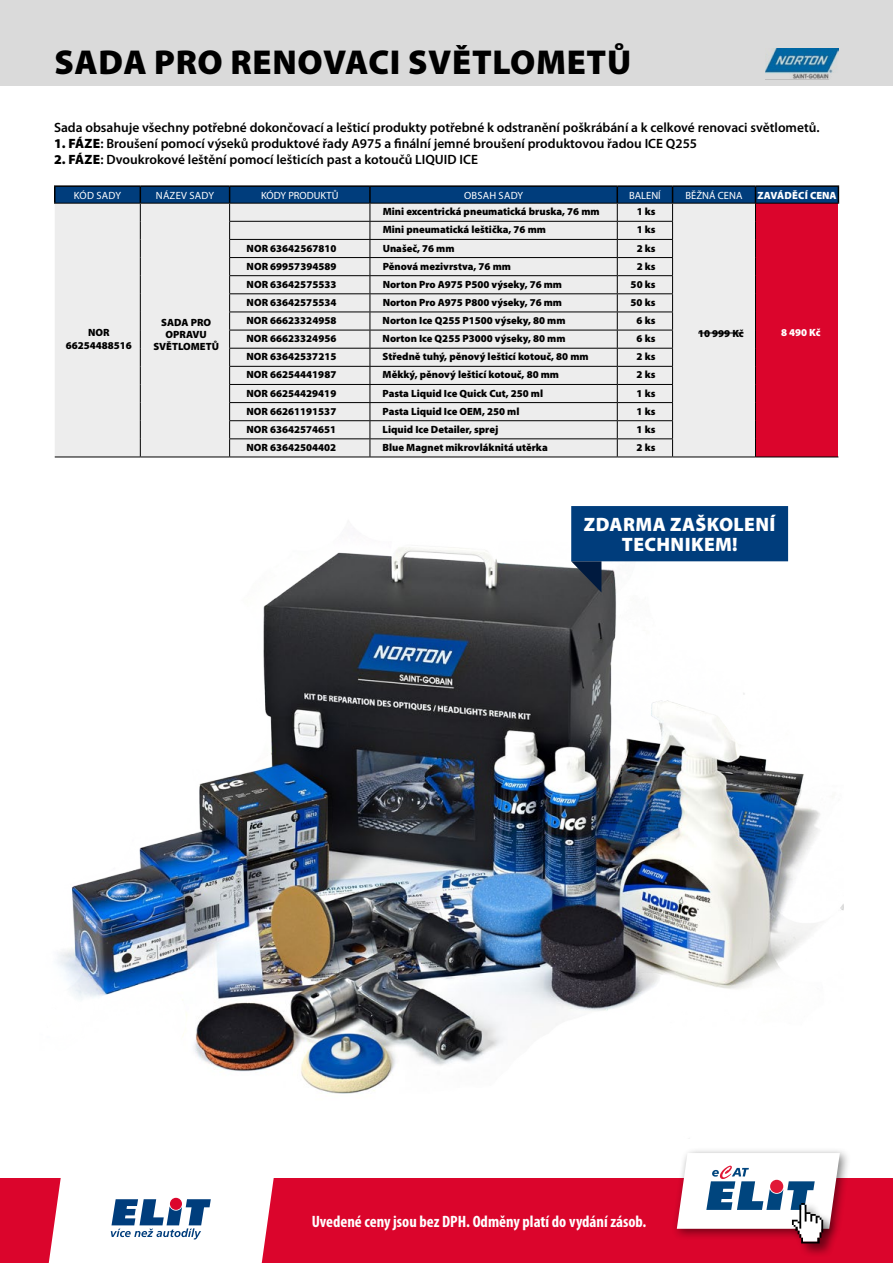
<style>
.page{position:relative;width:893px;height:1263px;background:#fff}
.page>*{position:absolute;margin:0;border:0;box-sizing:border-box;transform-origin:0 0}
.t1{font:900 34.65px "Myriad Pro";letter-spacing:.02em;color:#000}
.t2{font:900 19.5px/20.1px "Myriad Pro";color:#fff}
.t3{font:700 condensed 16.5px "Myriad Pro";color:#fff}
.t4{font:600 13.5px "Myriad Pro";color:#000}
.t5{font:900 10.5px/12.6px "Myriad Pro";color:#000}
.t6{font:10.5px "Myriad Pro";letter-spacing:.02em;color:#fff}
.t7{font:900 10.5px "Myriad Pro";letter-spacing:.02em;color:#fff}
.s1{font-weight:900}
</style>
<div class="page">
<div style="left:0;top:0;width:893px;height:85px;background:#dadada"></div>
<img style="left:766px;top:49px;width:73px;height:30px">
<hr style="left:54px;top:185px;width:86px;height:2px;background:#000">
<hr style="left:140px;top:185px;width:90px;height:2px;background:#000">
<hr style="left:230px;top:185px;width:140px;height:2px;background:#000">
<hr style="left:370px;top:185px;width:247px;height:2px;background:#000">
<hr style="left:617px;top:185px;width:56px;height:2px;background:#000">
<hr style="left:673px;top:185px;width:82px;height:2px;background:#000">
<hr style="left:755px;top:185px;width:84px;height:2px;background:#000">
<hr style="left:55px;top:457px;width:85px;height:1px;background:#000">
<hr style="left:140px;top:457px;width:90px;height:1px;background:#000">
<hr style="left:673px;top:457px;width:82px;height:1px;background:#000">
<hr style="left:755px;top:457px;width:83px;height:1px;background:#000">
<svg style="left:54px;top:186px;width:785px;height:271px;background:#d3c1c9"></svg>
<hr style="left:230px;top:457px;width:140px;height:1px;background:#000">
<hr style="left:370px;top:457px;width:247px;height:1px;background:#000">
<hr style="left:617px;top:457px;width:56px;height:1px;background:#000">
<hr style="left:698px;top:333px;width:46px;height:1px;background:#000">
<img style="left:57px;top:506px;width:786px;height:588px">
<svg style="left:571px;top:506px;width:217px;height:86px"></svg>
<div style="left:0;top:1178px;width:893px;height:85px;background:#db052c"></div>
<svg style="left:49px;top:1178px;width:225px;height:85px;background:#e4dde5"></svg>
<div style="left:671px;top:1147px;width:180px;height:94px;background:#000;opacity:.5"></div>
<div style="left:790px;top:1201px;width:47px;height:57px;background:#000;opacity:.5"></div>
<svg style="left:677px;top:1153px;width:163px;height:90px"></svg>
<h1 class="t1" style="left:54px;top:43px;width:45px">SADA</h1>
<h1 class="t1" style="left:154px;top:43px;width:23px">PRO</h1>
<h1 class="t1" style="left:231px;top:43px;width:24px">RENO</h1>
<h1 class="t1" style="left:323px;top:43px;width:152px">VACI SVĚTLOMET</h1>
<h1 class="t1" style="left:607px;top:43px;width:26px">Ů</h1>
<p class="t4" style="left:54px;top:119px;width:767px">Sada obsahuje všechny potřebné dokončovací a lešticí produkty potřebné k odstranění poškrábání a k celkové renovaci světlometů.</p>
<p class="t4" style="left:54px;top:135px;width:645px"><span class="s1">1. fáze</span>: Broušení pomocí výseků produktové řady A975 a finální jemné broušení produktovou řadou ICE Q255</p>
<p class="t4" style="left:54px;top:151px;width:425px"><span class="s1">2. fáze</span>: Dvoukrokové leštění pomocí lešticích past a kotoučů LIQUID ICE</p>
<p class="t6" style="left:74px;top:189px;width:49px">KÓD SADY</p>
<p class="t6" style="left:156px;top:189px;width:60px">NÁZEV SADY</p>
<p class="t6" style="left:261px;top:189px;width:8px">KÓDY</p>
<p class="t6" style="left:288px;top:189px;width:26px">PRODUK</p>
<p class="t6" style="left:327px;top:189px;width:14px">TŮ</p>
<p class="t6" style="left:464px;top:189px;width:61px">OBSAH SADY</p>
<p class="t6" style="left:629px;top:189px;width:33px">BALENÍ</p>
<p class="t6" style="left:686px;top:189px;width:46px">BĚŽNÁ CENA</p>
<p class="t7" style="left:757px;top:189px;width:67px">zaváděcí CENA</p>
<p class="t5" style="left:383px;top:206px;width:218px">Mini excentrická pneumatická bruska, 76 mm</p>
<p class="t5" style="left:637px;top:206px;width:20px">1 ks</p>
<p class="t5" style="left:66px;top:327px;width:68px;text-indent:22px">NOR<br>66254488516</p>
<p class="t5" style="left:161px;top:316px;width:14px">SADA</p>
<p class="t5" style="left:191px;top:316px;width:8px">PRO</p>
<p class="t5" style="left:166px;top:328px;width:8px">OPRA</p>
<p class="t5" style="left:193px;top:328px;width:15px">VU</p>
<p class="t5" style="left:153px;top:340px;width:21px">SVĚTLOMET</p>
<p class="t5" style="left:212px;top:340px;width:9px">Ů</p>
<p class="t5" style="left:383px;top:224px;width:165px">Mini pneumatická leštička, 76 mm</p>
<p class="t5" style="left:637px;top:224px;width:20px">1 ks</p>
<p class="t5" style="left:247px;top:242px;width:8px">NOR</p>
<p class="t5" style="left:270px;top:242px;width:68px">63642567810</p>
<p class="t5" style="left:383px;top:242px;width:73px">Unašeč, 76 mm</p>
<p class="t5" style="left:637px;top:242px;width:20px">2 ks</p>
<p class="t5" style="left:247px;top:260px;width:8px">NOR</p>
<p class="t5" style="left:270px;top:260px;width:68px">69957394589</p>
<p class="t5" style="left:383px;top:260px;width:130px">Pěnová mezivrstva, 76 mm</p>
<p class="t5" style="left:637px;top:260px;width:20px">2 ks</p>
<p class="t5" style="left:247px;top:278px;width:8px">NOR</p>
<p class="t5" style="left:270px;top:278px;width:68px">63642575533</p>
<p class="t5" style="left:383px;top:278px;width:181px">Norton Pro A975 P500 výseky, 76 mm</p>
<p class="t5" style="left:631px;top:278px;width:26px">50 ks</p>
<p class="t5" style="left:247px;top:296px;width:8px">NOR</p>
<p class="t5" style="left:270px;top:296px;width:68px">63642575534</p>
<p class="t5" style="left:383px;top:296px;width:181px">Norton Pro A975 P800 výseky, 76 mm</p>
<p class="t5" style="left:631px;top:296px;width:26px">50 ks</p>
<p class="t5" style="left:247px;top:314px;width:8px">NOR</p>
<p class="t5" style="left:270px;top:314px;width:68px">66623324958</p>
<p class="t5" style="left:383px;top:314px;width:184px">Norton Ice Q255 P1500 výseky, 80 mm</p>
<p class="t5" style="left:637px;top:314px;width:20px">6 ks</p>
<p class="t5" style="left:247px;top:332px;width:8px">NOR</p>
<p class="t5" style="left:270px;top:332px;width:68px">66623324956</p>
<p class="t5" style="left:383px;top:332px;width:184px">Norton Ice Q255 P3000 výseky, 80 mm</p>
<p class="t5" style="left:637px;top:332px;width:20px">6 ks</p>
<p class="t5" style="left:247px;top:351px;width:8px">NOR</p>
<p class="t5" style="left:270px;top:351px;width:68px">63642537215</p>
<p class="t5" style="left:383px;top:351px;width:208px">Středně tuhý, pěnový lešticí kotouč, 80 mm</p>
<p class="t5" style="left:637px;top:351px;width:20px">2 ks</p>
<p class="t5" style="left:247px;top:369px;width:8px">NOR</p>
<p class="t5" style="left:270px;top:369px;width:68px">66254441987</p>
<p class="t5" style="left:383px;top:369px;width:178px">Měkký, pěnový lešticí kotouč, 80 mm</p>
<p class="t5" style="left:637px;top:369px;width:20px">2 ks</p>
<p class="t5" style="left:247px;top:387px;width:8px">NOR</p>
<p class="t5" style="left:270px;top:387px;width:68px">66254429419</p>
<p class="t5" style="left:383px;top:387px;width:162px">Pasta Liquid Ice Quick Cut, 250 ml</p>
<p class="t5" style="left:637px;top:387px;width:20px">1 ks</p>
<p class="t5" style="left:247px;top:405px;width:8px">NOR</p>
<p class="t5" style="left:270px;top:405px;width:68px">66261191537</p>
<p class="t5" style="left:383px;top:405px;width:86px">Pasta Liquid Ice OEM</p>
<p class="t5" style="left:482px;top:405px;width:39px">, 250 ml</p>
<p class="t5" style="left:637px;top:405px;width:20px">1 ks</p>
<p class="t5" style="left:247px;top:423px;width:8px">NOR</p>
<p class="t5" style="left:270px;top:423px;width:68px">63642574651</p>
<p class="t5" style="left:383px;top:423px;width:118px">Liquid Ice Detailer, sprej</p>
<p class="t5" style="left:637px;top:423px;width:20px">1 ks</p>
<p class="t5" style="left:246px;top:441px;width:8px">NOR</p>
<p class="t5" style="left:270px;top:441px;width:68px">63642504402</p>
<p class="t5" style="left:383px;top:441px;width:167px">Blue Magnet mikrovláknitá utěrka</p>
<p class="t5" style="left:637px;top:441px;width:20px">2 ks</p>
<p class="t5" style="left:698px;top:327px;width:47px">10 999 Kč</p>
<p class="t7" style="left:781px;top:327px;width:41px">8 490 Kč</p>
<h2 class="t2" style="left:622px;top:514px;width:84px;text-indent:48px">ZAŠKOLENÍ<br>TECHNIKEM</h2>
<h2 class="t2" style="left:584px;top:514px;width:15px">ZDARMA</h2>
<h2 class="t2" style="left:732px;top:535px;width:7px">!</h2>
<h3 class="t3" style="left:312px;top:1211px;width:336px">Uvedené ceny jsou bez DPH. Odměny platí do vydání zásob.</h3>
</div>
